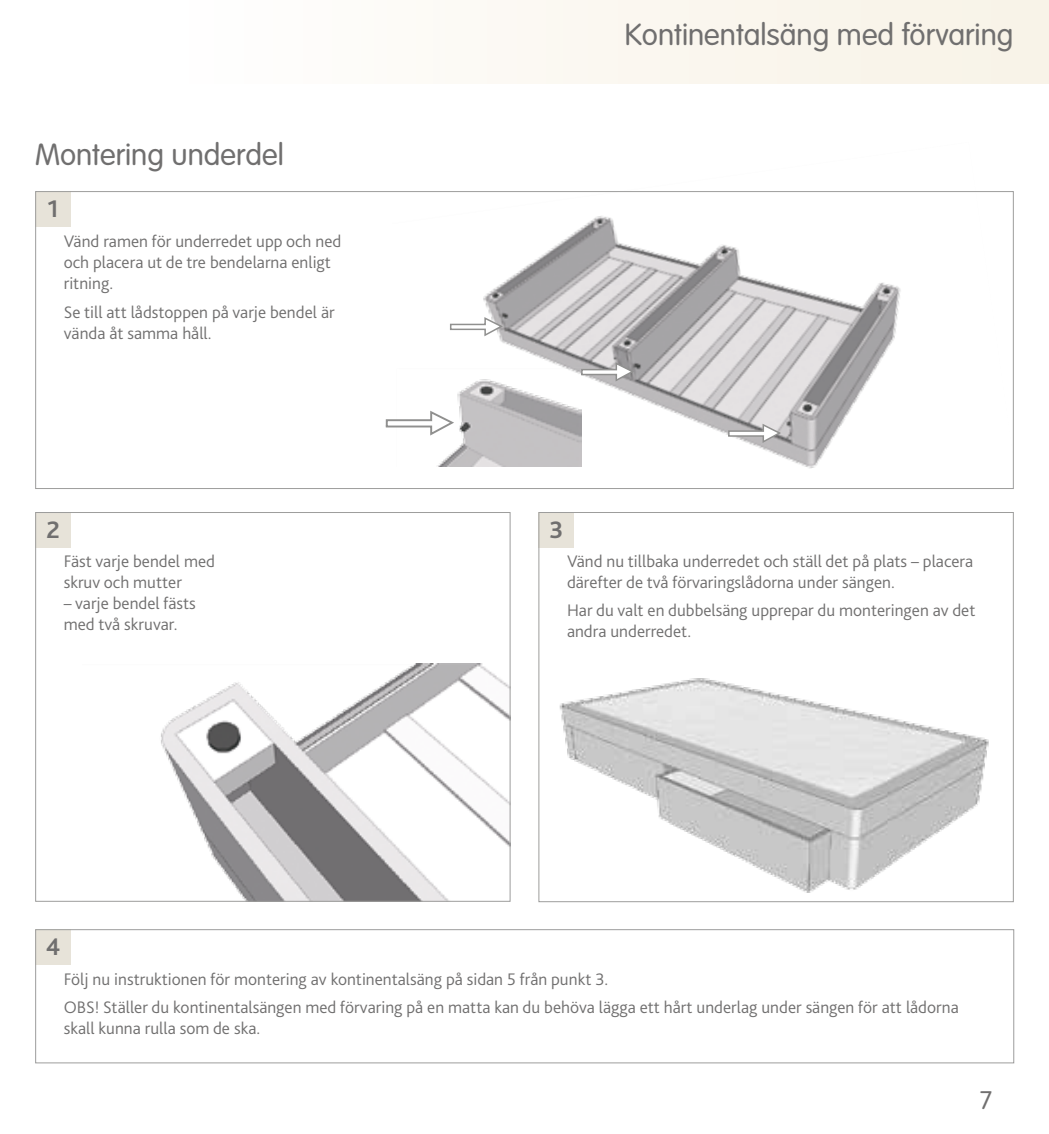
<style>
.page{position:relative;width:1049px;height:1134px;background:#fff}
.page>*{position:absolute;margin:0;border:0;box-sizing:border-box;transform-origin:0 0}
.t1{font:300 30px "VAG Rounded";color:#706f6f}
.t2{font:700 25px "Bliss 2";color:#706f6f}
.t3{font:300 25px "VAG Rounded";color:#706f6f}
.t4{font:300 17.5px/21px "Bliss 2";color:#706f6f}
</style>
<div class="page">
<div style="left:0;top:0;width:1049px;height:83px;background:#fcf9f3"></div>
<hr style="left:0;top:0;width:1px;height:83px;background:#fff">
<div style="left:35px;top:191px;width:36px;height:36px;background:#e7e3d9"></div>
<div style="left:539px;top:512px;width:35px;height:36px;background:#e7e3d9"></div>
<div style="left:35px;top:512px;width:36px;height:36px;background:#e7e3d9"></div>
<div style="left:35px;top:929px;width:36px;height:36px;background:#e7e3d9"></div>
<img style="left:438px;top:191px;width:576px;height:353px">
<img style="left:437px;top:367px;width:144px;height:99px">
<svg style="left:385px;top:409px;width:71px;height:28px"></svg>
<svg style="left:449px;top:316px;width:55px;height:22px"></svg>
<svg style="left:580px;top:361px;width:56px;height:22px"></svg>
<svg style="left:727px;top:422px;width:56px;height:22px"></svg>
<img style="left:539px;top:649px;width:475px;height:254px">
<img style="left:161px;top:664px;width:347px;height:235px">
<div style="left:35px;top:929px;width:979px;height:134px;border:1px solid #9d9d9c"></div>
<h1 class="t1" style="left:35px;top:138px;width:251px">Montering underdel</h1>
<h2 class="t2" style="left:48px;top:193px;width:13px">1</h2>
<p class="t4" style="left:64px;top:231px;width:279px">Vänd ramen för underredet upp och ned och placera ut de tre bendelarna enligt ritning.</p>
<p class="t4" style="left:64px;top:301px;width:272px">Se till att lådstoppen på varje bendel är vända åt samma håll.</p>
<h1 class="t1" style="left:625px;top:17px;width:390px">Kontinentalsäng med förvaring</h1>
<h2 class="t2" style="left:46px;top:514px;width:15px">2</h2>
<h2 class="t2" style="left:549px;top:514px;width:15px">3</h2>
<p class="t4" style="left:64px;top:550px;width:153px">Fäst varje bendel med skruv och mutter</p>
<p class="t4" style="left:64px;top:592px;width:134px">– varje bendel fästs med två skruvar.</p>
<h2 class="t2" style="left:46px;top:931px;width:16px">4</h2>
<p class="t4" style="left:567px;top:550px;width:408px">Vänd nu tillbaka underredet och ställ det på plats – placera därefter de två förvaringslådorna under sängen.</p>
<p class="t4" style="left:567px;top:599px;width:410px">Har du valt en dubbelsäng upprepar du monteringen av det andra underredet.</p>
<p class="t4" style="left:64px;top:965px;width:896px;line-height:28px">Följ nu instruktionen för montering av kontinentalsäng på sidan 5 från punkt 3.<br>OBS! Ställer du kontinentalsängen med förvaring på en matta kan du behöva lägga ett hårt underlag under sängen för att lådorna</p>
<p class="t4" style="left:64px;top:1018px;width:198px">skall kunna rulla som de ska.</p>
<h2 class="t3" style="left:980px;top:1086px;width:14px">7</h2>
</div>
